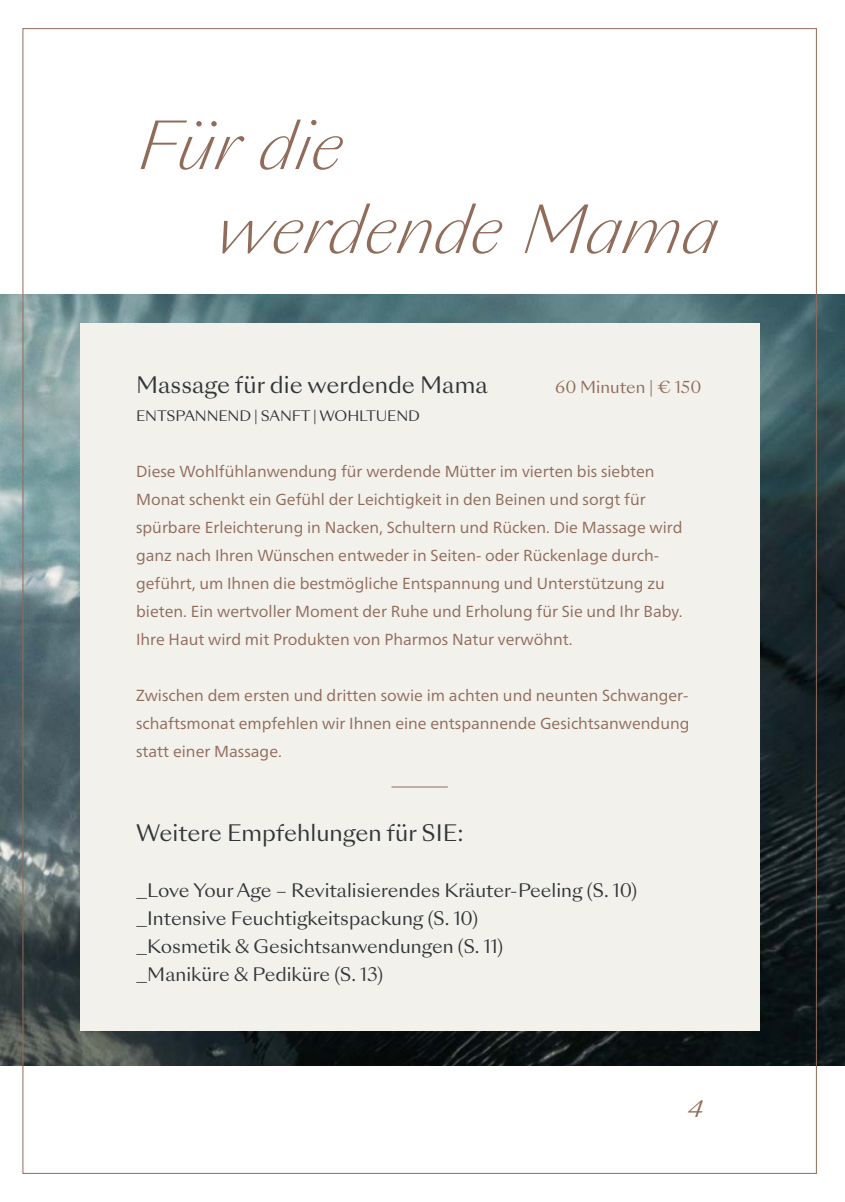
<style>
.page{position:relative;width:845px;height:1202px;background:#fff}
.page>*{position:absolute;margin:0;border:0;box-sizing:border-box;transform-origin:0 0}
.t1{font:italic 300 64px/84px "Sang Bleu Sunrise";color:#906c5b}
.t2{font:22px "Sang Bleu Sunrise";color:#32363a}
.t3{font:italic 22px "Sang Bleu Sunrise";color:#906c5b}
.t4{font:18px/28px "Sang Bleu Sunrise";color:#32363a}
.t5{font:16px/28px "Frutiger Neue LT Pro";color:#906c5b}
.t6{font:16px "Sang Bleu Sunrise";color:#906c5b}
.t7{font:14px "Sang Bleu Sunrise";letter-spacing:-.01em;color:#32363a}
</style>
<div class="page">
<img style="left:0;top:295px;width:845px;height:770px">
<div style="left:80px;top:323px;width:679px;height:707px;background:#f2f1ec"></div>
<hr style="left:391px;top:786px;width:57px;height:1px;background:#906c5b">
<h1 class="t1" style="left:215px;top:106px;width:504px;text-indent:-78px">Für die<br>werdende Mama</h1>
<h2 class="t2" style="left:136px;top:370px;width:353px">Massage für die werdende Mama</h2>
<p class="t7" style="left:136px;top:406px;width:285px">ENTSPANNEND | SANFT | WOHLTUEND</p>
<p class="t6" style="left:555px;top:376px;width:148px">60 Minuten | € 150</p>
<p class="t5" style="left:136px;top:457px;width:548px">Diese Wohlfühlanwendung für werdende Mütter im vierten bis siebten Monat schenkt ein Gefühl der Leichtigkeit in den Beinen und sorgt für spürbare Erleichterung in Nacken, Schultern und Rücken. Die Massage wird ganz nach Ihren Wünschen entweder in Seiten- oder Rückenlage durch&shy;geführt, um Ihnen die bestmögliche Entspannung und Unterstützung zu bieten. Ein wertvoller Moment der Ruhe und Erholung für Sie und Ihr Baby.<br>Ihre Haut wird mit Produkten von Pharmos Natur verwöhnt.</p>
<p class="t5" style="left:136px;top:681px;width:555px;text-align:justify">Zwischen dem ersten und dritten sowie im achten und neunten Schwanger&shy;schaftsmonat empfehlen wir Ihnen eine entspannende Gesichtsanwendung statt einer Massage.</p>
<h2 class="t2" style="left:136px;top:818px;width:329px">Weitere Empfehlungen für SIE:</h2>
<p class="t4" style="left:136px;top:877px;width:503px">_Love Your Age – Revitalisierendes Kräuter-Peeling (S. 10) _Intensive Feuchtigkeitspackung (S. 10)<br>_Kosmetik &amp; Gesichtsanwendungen (S. 11)<br>_Maniküre &amp; Pediküre (S. 13)</p>
<h2 class="t3" style="left:688px;top:1094px;width:17px">4</h2>
</div>
